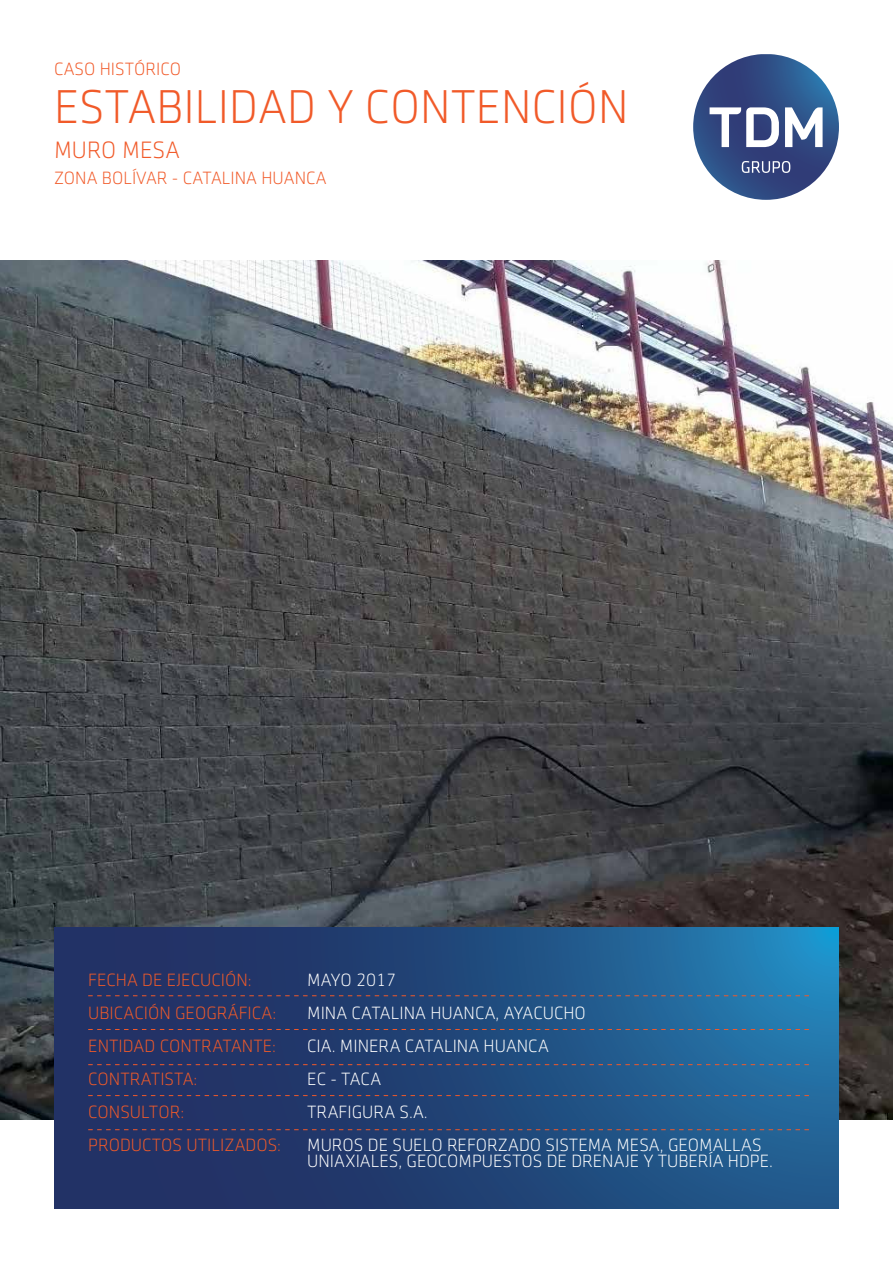
<style>
.page{position:relative;width:893px;height:1263px;background:#fff}
.page>*{position:absolute;margin:0;border:0;box-sizing:border-box;transform-origin:0 0}
.t1{font:300 48px "Sentico Sans DT";color:#f15a29}
.t2{font:300 24px "Sentico Sans DT";color:#f15a29}
.t3{font:300 18px/33px "Sentico Sans DT";color:#fff}
.t4{font:300 18px/33px "Sentico Sans DT";color:#f15a29}
</style>
<div class="page">
<img style="left:0;top:261px;width:893px;height:859px">
<svg style="left:54px;top:927px;width:785px;height:282px;background:#22497c"></svg>
<svg style="left:693px;top:54px;width:146px;height:146px;background:#334f86"></svg>
<svg style="left:710px;top:107px;width:69px;height:40px"></svg>
<svg style="left:785px;top:107px;width:38px;height:40px"></svg>
<svg style="left:742px;top:161px;width:48px;height:12px"></svg>
<svg style="left:88px;top:995px;width:721px;height:1px"></svg>
<svg style="left:88px;top:1029px;width:721px;height:1px"></svg>
<svg style="left:88px;top:1064px;width:721px;height:1px"></svg>
<svg style="left:88px;top:1095px;width:721px;height:1px"></svg>
<svg style="left:88px;top:1129px;width:721px;height:1px"></svg>
<p class="t4" style="left:54px;top:52px;width:129px">CASO HISTÓRICO</p>
<h1 class="t1" style="left:54px;top:81px;width:576px">ESTABILIDAD Y CONTENCIÓN</h1>
<h2 class="t2" style="left:54px;top:137px;width:127px">MURO MESA</h2>
<p class="t4" style="left:54px;top:162px;width:274px">ZONA BOLÍVAR - CATALINA HUANCA</p>
<p class="t4" style="left:88px;top:963px;width:194px">FECHA DE EJECUCIÓN:<br>UBICACIÓN GEOGRÁFICA:<br>ENTIDAD CONTRATANTE:<br>CONTRATISTA:<br>CONSULTOR:<br>PRODUCTOS UTILIZADOS:</p>
<p class="t3" style="left:307px;top:963px;width:456px">MAYO 2017<br>MINA CATALINA HUANCA, AYACUCHO<br>CIA. MINERA CATALINA HUANCA<br>EC - TACA<br>TRAFIGURA S.A.<br>MUROS DE SUELO REFORZADO SISTEMA MESA, GEOMALLAS</p>
<p class="t3" style="left:307px;top:1145px;width:467px">UNIAXIALES, GEOCOMPUESTOS DE DRENAJE Y TUBERÍA HDPE.</p>
</div>
